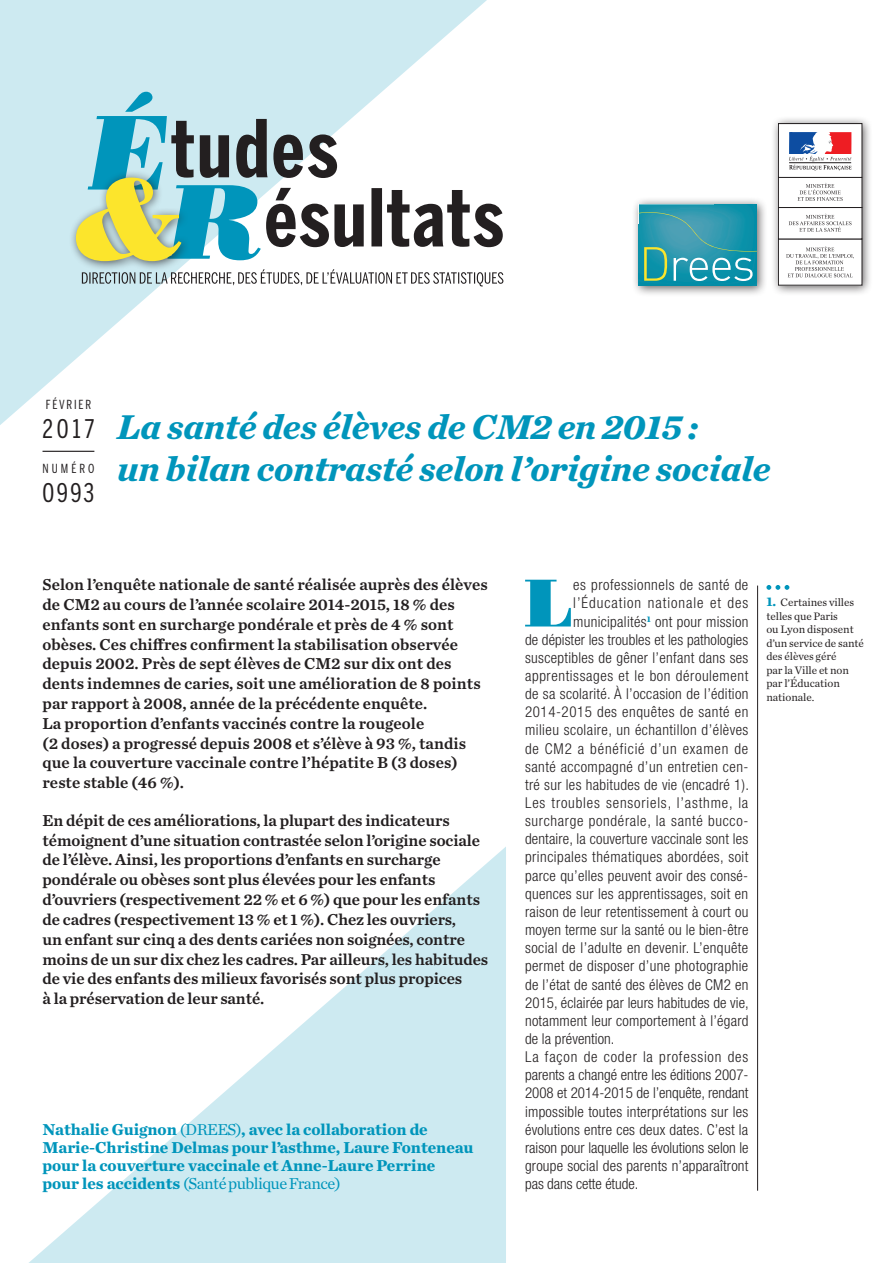
<style>
.page{position:relative;width:893px;height:1263px;background:#fff}
.page>*{position:absolute;margin:0;border:0;box-sizing:border-box;transform-origin:0 0}
.t1{font:66.9px "Bodoni Poster S Si";color:#0095bb}
.t2{font:italic 700 36px/42px "Chronicle Text G4";letter-spacing:-.005em;color:#0095bb}
.t3{font:25.5px "Benton Sans Comp";letter-spacing:.12em;color:#231f20}
.t4{font:16.5px/19.8px "Chronicle Text G4 Semi";letter-spacing:-.005em;color:#231f20}
.t5{font:700 16.5px/18.1px "Chronicle Text G1";letter-spacing:-.005em;color:#0095bb}
.t6{font:300 condensed 15px "Helvetica Neue LT Std";letter-spacing:.02em;color:#231f20}
.t7{font:300 condensed 15px "Helvetica Neue LT Std";letter-spacing:.055em;color:#231f20}
.t8{font:300 condensed 15px "Helvetica Neue LT Std";color:#231f20}
.t9{font:300 condensed 15px "Helvetica Neue LT Std";letter-spacing:-.005em;color:#231f20}
.t10{font:300 condensed 15px "Helvetica Neue LT Std";letter-spacing:.04em;color:#231f20}
.t11{font:300 condensed 15px "Helvetica Neue LT Std";letter-spacing:.045em;color:#231f20}
.t12{font:300 condensed 15px "Helvetica Neue LT Std";letter-spacing:.065em;color:#231f20}
.t13{font:12.45px "Benton Sans Comp";letter-spacing:.145em;color:#231f20}
.t14{font:11.25px/13.5px "Chronicle Text G1";letter-spacing:-.005em;color:#231f20}
.s1{font-weight:400}
.s2{font-weight:700;font-size:13.5px;color:#0095bb}
</style>
<div class="page">
<svg style="left:0;top:0;width:504px;height:425px"></svg>
<svg style="left:29px;top:847px;width:477px;height:416px;fill:#d1ebf2"></svg>
<svg style="left:82px;top:269px;width:421px;height:17px"></svg>
<div style="left:68px;top:170px;width:123px;height:102px;background:#231f20;opacity:.7"></div>
<svg style="left:76px;top:92px;width:427px;height:169px"></svg>
<div style="left:771px;top:116px;width:102px;height:180px;background:#231f20;opacity:.7"></div>
<div style="left:778px;top:177px;width:84px;height:30px;background:#fff"></div>
<div style="left:778px;top:124px;width:84px;height:53px;background:#fff"></div>
<div style="left:778px;top:123px;width:84px;height:55px;border:1px solid #231f20"></div>
<svg style="left:789px;top:132px;width:62px;height:38px"></svg>
<div style="left:778px;top:239px;width:84px;height:46px;background:#fff"></div>
<svg style="left:786px;top:246px;width:68px;height:31px"></svg>
<div style="left:778px;top:207px;width:84px;height:32px;background:#fff"></div>
<div style="left:778px;top:207px;width:84px;height:32px;border:1px solid #231f20"></div>
<svg style="left:789px;top:214px;width:62px;height:18px"></svg>
<svg style="left:797px;top:183px;width:46px;height:18px"></svg>
<div style="left:631px;top:197px;width:136px;height:99px;background:#231f20;opacity:.7"></div>
<img style="left:639px;top:204px;width:118px;height:82px">
<svg style="left:639px;top:212px;width:118px;height:69px;background:#389fae"></svg>
<hr style="left:757px;top:585px;width:1px;height:606px;background:#231f20">
<hr style="left:43px;top:451px;width:51px;height:1px;background:#231f20">
<svg style="left:766px;top:585px;width:23px;height:5px"></svg>
<p class="t13" style="left:46px;top:398px;width:47px">FÉVRIER</p>
<h3 class="t3" style="left:43px;top:414px;width:53px">2017</h3>
<p class="t13" style="left:43px;top:461px;width:53px">NUMÉRO</p>
<h3 class="t3" style="left:43px;top:478px;width:53px">0993</h3>
<h2 class="t2" style="left:117px;top:404px;width:654px">La santé des élèves de CM2 en 2015 :<br>un bilan contrasté selon l’origine sociale</h2>
<p class="t4" style="left:43px;top:574px;width:447px">Selon l’enquête nationale de santé réalisée auprès des élèves de CM2 au cours de l’année scolaire 2014-2015, 18 % des enfants sont en surcharge pondérale et près de 4 % sont obèses. Ces chiffres confirment la stabilisation observée depuis 2002. Près de sept élèves de CM2 sur dix ont des dents indemnes de caries, soit une amélioration de 8 points par rapport à 2008, année de la précédente enquête.<br>La proportion d’enfants vaccinés contre la rougeole<br>(2 doses) a progressé depuis 2008 et s’élève à 93 %, tandis que la couverture vaccinale contre l’hépatite B (3 doses) reste stable (46 %).</p>
<p class="t4" style="left:43px;top:809px;width:447px">En dépit de ces améliorations, la plupart des indicateurs témoignent d’une situation contrastée selon l’origine sociale de l’élève. Ainsi, les proportions d’enfants en surcharge pondérale ou obèses sont plus élevées pour les enfants d’ouvriers (respectivement 22 % et 6 %) que pour les enfants de cadres (respectivement 13 % et 1 %). Chez les ouvriers,<br>un enfant sur cinq a des dents cariées non soignées, contre moins de un sur dix chez les cadres. Par ailleurs, les habitudes de vie des enfants des milieux favorisés sont plus propices<br>à la préservation de leur santé.</p>
<p class="t5" style="left:43px;top:1119px;width:433px">Nathalie Guignon <span class="s1">(DREES)</span>, avec la collaboration de Marie-Christine Delmas pour l’asthme, Laure Fonteneau pour la couverture vaccinale et Anne-Laure Perrine pour les accidents <span class="s1">(Santé publique France)</span></p>
<h1 class="t1" style="left:525px;top:562px;width:50px">L</h1>
<p class="t6" style="left:573px;top:576px;width:176px">es professionnels de santé de</p>
<p class="t12" style="left:573px;top:594px;width:176px">l’Éducation nationale et des</p>
<p class="t6" style="left:573px;top:613px;width:177px">municipalités<sup>1</sup> ont pour mission</p>
<p class="t6" style="left:525px;top:631px;width:225px">de dépister les troubles et les pathologies</p>
<p class="t6" style="left:525px;top:649px;width:225px">susceptibles de gêner l’enfant dans ses</p>
<p class="t10" style="left:525px;top:667px;width:225px">apprentissages et le bon déroulement</p>
<p class="t6" style="left:525px;top:685px;width:225px">de sa scolarité. À l’occasion de l’édition</p>
<p class="t6" style="left:525px;top:703px;width:225px">2014-2015 des enquêtes de santé en</p>
<p class="t6" style="left:525px;top:721px;width:225px">milieu scolaire, un échantillon d’élèves</p>
<p class="t7" style="left:525px;top:740px;width:225px">de CM2 a bénéficié d’un examen de</p>
<p class="t6" style="left:525px;top:758px;width:225px">santé accompagné d’un entretien cen-</p>
<p class="t6" style="left:525px;top:776px;width:225px">tré sur les habitudes de vie (encadré 1).</p>
<p class="t7" style="left:525px;top:794px;width:225px">Les troubles sensoriels, l’asthme, la</p>
<p class="t11" style="left:525px;top:812px;width:225px">surcharge pondérale, la santé bucco-</p>
<p class="t6" style="left:525px;top:830px;width:225px">dentaire, la couverture vaccinale sont les</p>
<p class="t6" style="left:525px;top:848px;width:225px">principales thématiques abordées, soit</p>
<p class="t6" style="left:525px;top:867px;width:225px">parce qu’elles peuvent avoir des consé-</p>
<p class="t6" style="left:525px;top:885px;width:225px">quences sur les apprentissages, soit en</p>
<p class="t6" style="left:525px;top:903px;width:225px">raison de leur retentissement à court ou</p>
<p class="t6" style="left:525px;top:921px;width:225px">moyen terme sur la santé ou le bien-être</p>
<p class="t6" style="left:525px;top:939px;width:225px">social de l’adulte en devenir. L’enquête</p>
<p class="t6" style="left:525px;top:957px;width:225px">permet de disposer d’une photographie</p>
<p class="t6" style="left:525px;top:976px;width:225px">de l’état de santé des élèves de CM2 en</p>
<p class="t6" style="left:525px;top:994px;width:225px">2015, éclairée par leurs habitudes de vie,</p>
<p class="t6" style="left:525px;top:1012px;width:225px">notamment leur comportement à l’égard</p>
<p class="t6" style="left:525px;top:1030px;width:91px">de la prévention.</p>
<p class="t7" style="left:525px;top:1048px;width:225px">La façon de coder la profession des</p>
<p class="t8" style="left:525px;top:1066px;width:225px">parents a changé entre les éditions 2007-</p>
<p class="t9" style="left:525px;top:1084px;width:225px">2008 et 2014-2015 de l’enquête, rendant</p>
<p class="t6" style="left:525px;top:1103px;width:225px">impossible toutes interprétations sur les</p>
<p class="t6" style="left:525px;top:1121px;width:225px">évolutions entre ces deux dates. C’est la</p>
<p class="t8" style="left:525px;top:1139px;width:225px">raison pour laquelle les évolutions selon le</p>
<p class="t6" style="left:525px;top:1157px;width:225px">groupe social des parents n’apparaîtront</p>
<p class="t9" style="left:525px;top:1175px;width:115px">pas dans cette étude.</p>
<p class="t14" style="left:766px;top:595px;width:99px"><span class="s2">1.</span> Certaines villes telles que Paris<br>ou Lyon disposent d’un service de santé des élèves géré<br>par la Ville et non par l’Éducation nationale.</p>
</div>
